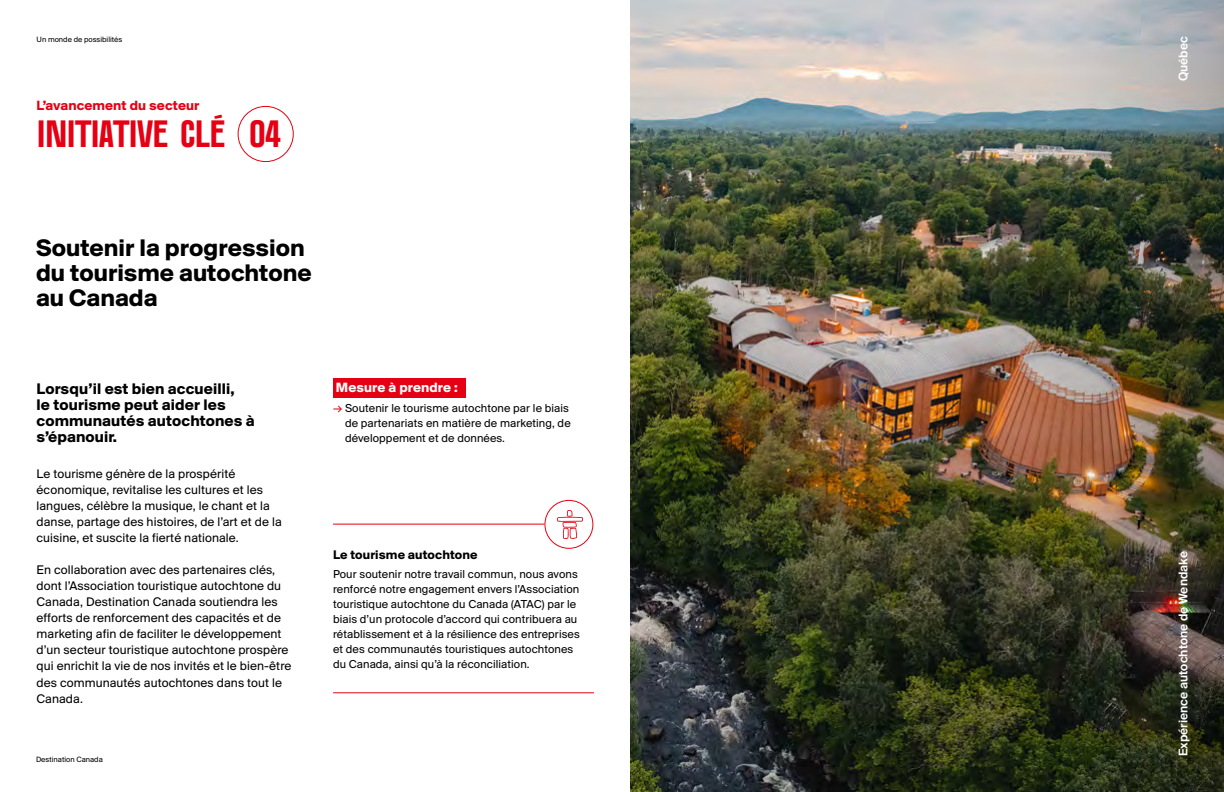
<style>
.page{position:relative;width:1224px;height:792px;background:#fff}
.page>*{position:absolute;margin:0;border:0;box-sizing:border-box;transform-origin:0 0}
.t1{font:700 38px "Canada";letter-spacing:-.035em;color:#e60013}
.t2{font:700 25px/25px "Suisse BP Intl";color:#000}
.t3{font:700 16px/16px "Suisse BP Intl";letter-spacing:.005em;color:#000}
.t4{font:700 14px "Suisse BP Intl";letter-spacing:.005em;color:#e60013}
.t5{font:700 14px "Suisse BP Intl";letter-spacing:.005em;color:#fff}
.t6{font:13px/16px "Suisse BP Intl";letter-spacing:.005em;color:#000}
.t7{font:700 13px "Suisse BP Intl";letter-spacing:.005em;color:#000}
.t8{font:12px/15px "Suisse BP Intl";letter-spacing:.005em;color:#000}
.t9{font:600 12px "Suisse Intl";color:#fff}
.t10{font:8px "Suisse BP Intl";color:#000}
.s1{color:#e60013}
</style>
<div class="page">
<div style="left:333px;top:378px;width:133px;height:19px;background:#e60013"></div>
<img style="left:630px;top:0;width:423px;height:792px">
<img style="left:1053px;top:0;width:171px;height:792px">
<div style="left:238px;top:106px;width:56px;height:56px;border:1px solid #e60013;border-radius:50%"></div>
<div style="left:545px;top:500px;width:48px;height:49px;border:1px solid #e60013;border-radius:50%"></div>
<hr style="left:333px;top:524px;width:211px;height:1px;background:#e60013">
<svg style="left:557px;top:510px;width:26px;height:29px"></svg>
<hr style="left:333px;top:692px;width:261px;height:1px;background:#e60013">
<p class="t10" style="left:37px;top:35px;width:87px">Un monde de possibilités</p>
<p class="t4" style="left:37px;top:97px;width:164px">L’avancement du secteur</p>
<h1 class="t1" style="left:37px;top:114px;width:246px">INITIATIVE CLÉ 04</h1>
<h2 class="t2" style="left:36px;top:235px;width:277px">Soutenir la progression du tourisme autochtone au Canada</h2>
<p class="t3" style="left:37px;top:380px;width:220px">Lorsqu’il est bien accueilli,<br>le tourisme peut aider les communautés autochtones à s’épanouir.</p>
<p class="t6" style="left:37px;top:466px;width:247px">Le tourisme génère de la prospérité économique, revitalise les cultures et les langues, célèbre la musique, le chant et la danse, partage des histoires, de l’art et de la cuisine, et suscite la fierté nationale.</p>
<p class="t6" style="left:37px;top:562px;width:256px">En collaboration avec des partenaires clés, dont l’Association touristique autochtone du Canada, Destination Canada soutiendra les efforts de renforcement des capacités et de marketing afin de faciliter le développement d’un secteur touristique autochtone prospère qui enrichit la vie de nos invités et le bien-être des communautés autochtones dans tout le Canada.</p>
<p class="t10" style="left:36px;top:755px;width:68px">Destination Canada</p>
<p class="t5" style="left:336px;top:380px;width:124px">Mesure à prendre :</p>
<p class="t8" style="left:345px;top:400px;width:227px;text-indent:-12px"><span class="s1">→</span> Soutenir le tourisme autochtone par le biais de partenariats en matière de marketing, de développement et de données.</p>
<p class="t7" style="left:333px;top:547px;width:146px">Le tourisme autochtone</p>
<p class="t8" style="left:333px;top:566px;width:248px">Pour soutenir notre travail commun, nous avons renforcé notre engagement envers l’Association touristique autochtone du Canada (ATAC) par le biais d’un protocole d’accord qui contribuera au rétablissement et à la résilience des entreprises et des communautés touristiques autochtones du Canada, ainsi qu’à la réconciliation.</p>
<p class="t9" style="left:1176px;top:81px;width:46px;rotate:-90deg">Québec</p>
<p class="t9" style="left:1176px;top:756px;width:206px;rotate:-90deg">Expérience autochtone de Wendake</p>
</div>
